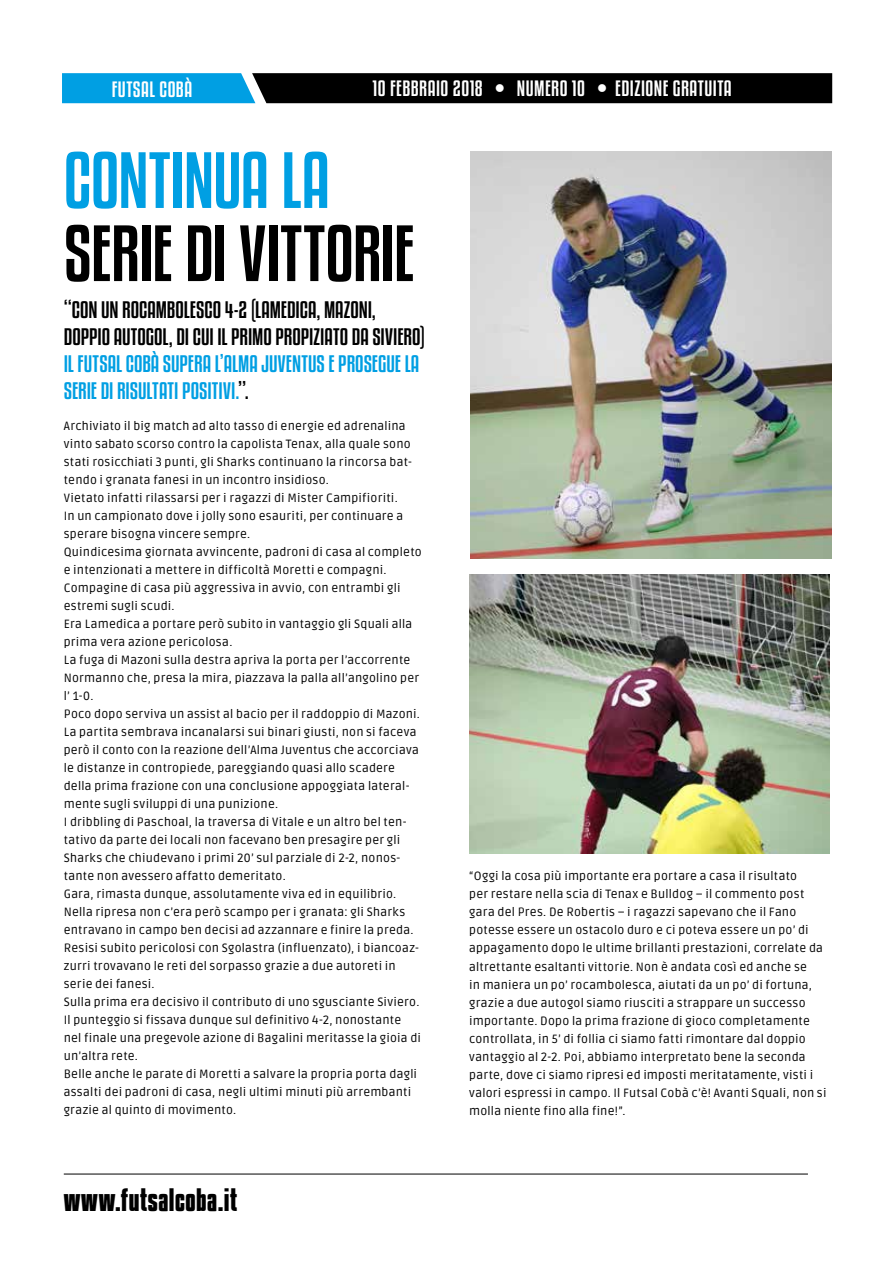
<style>
.page{position:relative;width:893px;height:1263px;background:#fff}
.page>*{position:absolute;margin:0;border:0;box-sizing:border-box;transform-origin:0 0}
.t1{font:70.5px "Kenyan Coffee Rg";letter-spacing:-.015em;color:#000}
.t2{font:70.5px "Kenyan Coffee Rg";letter-spacing:-.01em;color:#009fe3}
.t3{font:700 28.5px "Kenyan Coffee Rg";color:#000}
.t4{font:21px/27px "Kenyan Coffee Rg";color:#000}
.t5{font:21px/27px "Kenyan Coffee Rg";color:#009fe3}
.t6{font:19.5px "Kenyan Coffee Rg";letter-spacing:.025em;color:#fff}
.t7{font:12px/18px "Ruda";letter-spacing:.02em;color:#000}
.s1{color:#000}
</style>
<div class="page">
<hr style="left:64px;top:1174px;width:744px;height:1px;background:#000">
<img style="left:470px;top:152px;width:362px;height:406px">
<img style="left:470px;top:574px;width:360px;height:279px">
<svg style="left:62px;top:73px;width:770px;height:30px;background:#052b3c"></svg>
<h3 class="t6" style="left:112px;top:77px;width:82px">FUTSAL COBÀ</h3>
<h3 class="t6" style="left:373px;top:77px;width:112px">10 FEBBRAIO 2018</h3>
<h3 class="t6" style="left:517px;top:77px;width:70px">NUMERO 10</h3>
<h3 class="t6" style="left:615px;top:77px;width:118px">EDIZIONE GRATUITA</h3>
<h3 class="t6" style="left:83px;top:76px;width:150px">GREEN SOCKS MAGAZINE</h3>
<h3 class="t6" style="left:347px;top:76px;width:84px">AUGUST 2014</h3>
<h3 class="t6" style="left:464px;top:76px;width:275px">READ US ONLINE ON WWW.GREE SOCKS.COM</h3>
<h3 class="t6" style="left:125px;top:82px;width:63px">CONTENTS</h3>
<h1 class="t2" style="left:64px;top:138px;width:268px">CONTINUA LA</h1>
<h1 class="t1" style="left:64px;top:211px;width:352px">SERIE DI VITTORIE</h1>
<h3 class="t4" style="left:64px;top:296px;width:363px">“CON UN ROCAMBOLESCO 4-2 (LAMEDICA, MAZONI,<br>DOPPIO AUTOGOL, DI CUI IL PRIMO PROPIZIATO DA SIVIERO)</h3>
<h3 class="t5" style="left:64px;top:350px;width:357px">IL FUTSAL COBÀ SUPERA L’ALMA JUVENTUS E PROSEGUE LA<br>SERIE DI RISULTATI POSITIVI.<span class="s1">”.</span></h3>
<p class="t7" style="left:64px;top:417px;width:360px">Archiviato il big match ad alto tasso di energie ed adrenalina vinto sabato scorso contro la capolista Tenax, alla quale sono stati rosicchiati 3 punti, gli Sharks continuano la rincorsa bat&shy;tendo i granata fanesi in un incontro insidioso.<br>Vietato infatti rilassarsi per i ragazzi di Mister Campifioriti.<br>In un campionato dove i jolly sono esauriti, per continuare a sperare bisogna vincere sempre.<br>Quindicesima giornata avvincente, padroni di casa al completo e intenzionati a mettere in difficoltà Moretti e compagni.<br>Compagine di casa più aggressiva in avvio, con entrambi gli estremi sugli scudi.<br>Era Lamedica a portare però subito in vantaggio gli Squali alla prima vera azione pericolosa.<br>La fuga di Mazoni sulla destra apriva la porta per l’accorrente Normanno che, presa la mira, piazzava la palla all’angolino per l’ 1-0.<br>Poco dopo serviva un assist al bacio per il raddoppio di Mazoni.<br>La partita sembrava incanalarsi sui binari giusti, non si faceva però il conto con la reazione dell’Alma Juventus che accorciava le distanze in contropiede, pareggiando quasi allo scadere della prima frazione con una conclusione appoggiata lateral&shy;mente sugli sviluppi di una punizione.<br>I dribbling di Paschoal, la traversa di Vitale e un altro bel ten&shy;tativo da parte dei locali non facevano ben presagire per gli Sharks che chiudevano i primi 20’ sul parziale di 2-2, nonos&shy;tante non avessero affatto demeritato.<br>Gara, rimasta dunque, assolutamente viva ed in equilibrio.<br>Nella ripresa non c’era però scampo per i granata: gli Sharks entravano in campo ben decisi ad azzannare e finire la preda.<br>Resisi subito pericolosi con Sgolastra (influenzato), i biancoaz&shy;zurri trovavano le reti del sorpasso grazie a due autoreti in serie dei fanesi.<br>Sulla prima era decisivo il contributo di uno sgusciante Siviero.<br>Il punteggio si fissava dunque sul definitivo 4-2, nonostante nel finale una pregevole azione di Bagalini meritasse la gioia di un’altra rete.<br>Belle anche le parate di Moretti a salvare la propria porta dagli assalti dei padroni di casa, negli ultimi minuti più arrembanti grazie al quinto di movimento.</p>
<h2 class="t3" style="left:64px;top:1182px;width:175px">www.futsalcoba.it</h2>
<p class="t7" style="left:469px;top:868px;width:359px">“Oggi la cosa più importante era portare a casa il risultato<br>per restare nella scia di Tenax e Bulldog – il commento post gara del Pres. De Robertis – i ragazzi sapevano che il Fano potesse essere un ostacolo duro e ci poteva essere un po’ di appagamento dopo le ultime brillanti prestazioni, correlate da altrettante esaltanti vittorie. Non è andata così ed anche se<br>in maniera un po’ rocambolesca, aiutati da un po’ di fortuna, grazie a due autogol siamo riusciti a strappare un successo importante. Dopo la prima frazione di gioco completamente controllata, in 5’ di follia ci siamo fatti rimontare dal doppio vantaggio al 2-2. Poi, abbiamo interpretato bene la seconda parte, dove ci siamo ripresi ed imposti meritatamente, visti i valori espressi in campo. Il Futsal Cobà c’è! Avanti Squali, non si molla niente fino alla fine!”.</p>
</div>
